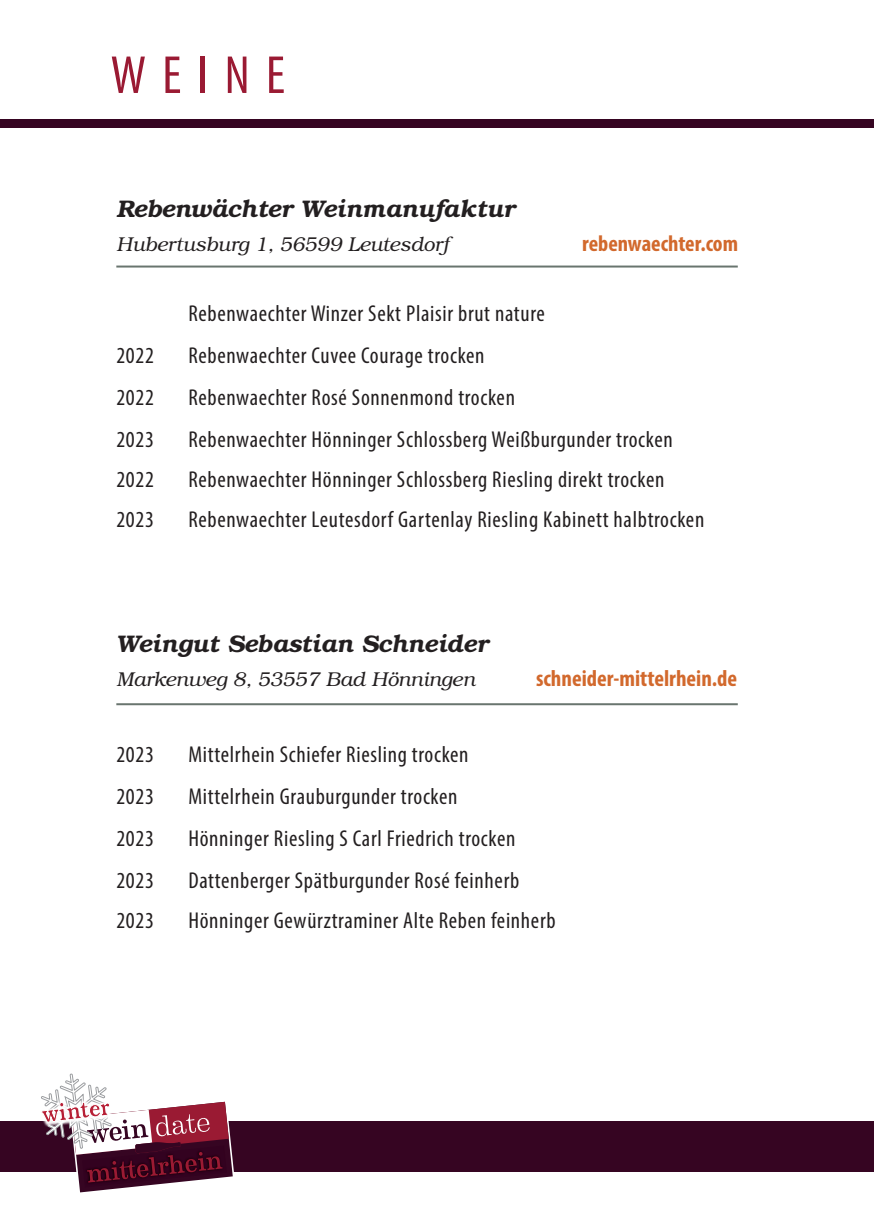
<style>
.page{position:relative;width:874px;height:1225px;background:#fff}
.page>*{position:absolute;margin:0;border:0;box-sizing:border-box;transform-origin:0 0}
.t1{font:condensed 54px "Myriad Pro";letter-spacing:.3em;color:#9a1a33}
.t2{font:italic 700 24px "Te X Gyre Bonum";color:#231f20}
.t3{font:condensed 23px "Myriad Pro";letter-spacing:.03em;color:#231f20}
.t4{font:700 condensed 23px "Myriad Pro";color:#d2692d}
.t5{font:700 condensed 22.6px "Myriad Pro";color:#d2692d}
.t6{font:italic 20px "Te X Gyre Bonum";color:#231f20}
</style>
<div class="page">
<div style="left:0;top:1121px;width:873px;height:50px;background:#360522"></div>
<div style="left:0;top:119px;width:873px;height:8px;background:#360522"></div>
<div style="left:38px;top:1098px;width:77px;height:29px;background:#fff;opacity:.95"></div>
<svg style="left:41px;top:1073px;width:193px;height:120px"></svg>
<hr style="left:116px;top:265px;width:621px;height:2px;background:#69756f">
<hr style="left:116px;top:703px;width:621px;height:2px;background:#69756f">
<h1 class="t1" style="left:111px;top:42px;width:176px">WEINE</h1>
<p class="t2" style="left:116px;top:190px;width:400px">Rebenwächter Weinmanufaktur</p>
<p class="t6" style="left:116px;top:230px;width:334px">Hubertusburg 1, 56599 Leutesdorf</p>
<p class="t5" style="left:582px;top:230px;width:157px">rebenwaechter.com</p>
<p class="t3" style="left:188px;top:300px;width:358px">Rebenwaechter Winzer Sekt Plaisir brut nature</p>
<p class="t3" style="left:116px;top:342px;width:39px">2022</p>
<p class="t3" style="left:188px;top:342px;width:297px">Rebenwaechter Cuvee Courage trocken</p>
<p class="t3" style="left:116px;top:384px;width:39px">2022</p>
<p class="t3" style="left:188px;top:384px;width:328px">Rebenwaechter Rosé Sonnenmond trocken</p>
<p class="t3" style="left:116px;top:426px;width:39px">2023</p>
<p class="t3" style="left:188px;top:426px;width:485px">Rebenwaechter Hönninger Schlossberg Weißburgunder trocken</p>
<p class="t3" style="left:116px;top:466px;width:39px">2022</p>
<p class="t3" style="left:188px;top:466px;width:477px">Rebenwaechter Hönninger Schlossberg Riesling direkt trocken</p>
<p class="t3" style="left:116px;top:506px;width:39px">2023</p>
<p class="t3" style="left:188px;top:506px;width:517px">Rebenwaechter Leutesdorf Gartenlay Riesling Kabinett halbtrocken</p>
<p class="t2" style="left:116px;top:625px;width:373px">Weingut Sebastian Schneider</p>
<p class="t6" style="left:116px;top:664px;width:360px">Markenweg 8, 53557 Bad Hönningen</p>
<p class="t4" style="left:535px;top:664px;width:202px">schneider-mittelrhein.de</p>
<p class="t3" style="left:116px;top:740px;width:39px">2023</p>
<p class="t3" style="left:188px;top:740px;width:281px">Mittelrhein Schiefer Riesling trocken</p>
<p class="t3" style="left:116px;top:782px;width:39px">2023</p>
<p class="t3" style="left:188px;top:782px;width:270px">Mittelrhein Grauburgunder trocken</p>
<p class="t3" style="left:116px;top:824px;width:39px">2023</p>
<p class="t3" style="left:188px;top:824px;width:328px">Hönninger Riesling S Carl Friedrich trocken</p>
<p class="t3" style="left:116px;top:866px;width:39px">2023</p>
<p class="t3" style="left:188px;top:866px;width:332px">Dattenberger Spätburgunder Rosé feinherb</p>
<p class="t3" style="left:116px;top:906px;width:39px">2023</p>
<p class="t3" style="left:188px;top:906px;width:368px">Hönninger Gewürztraminer Alte Reben feinherb</p>
</div>
